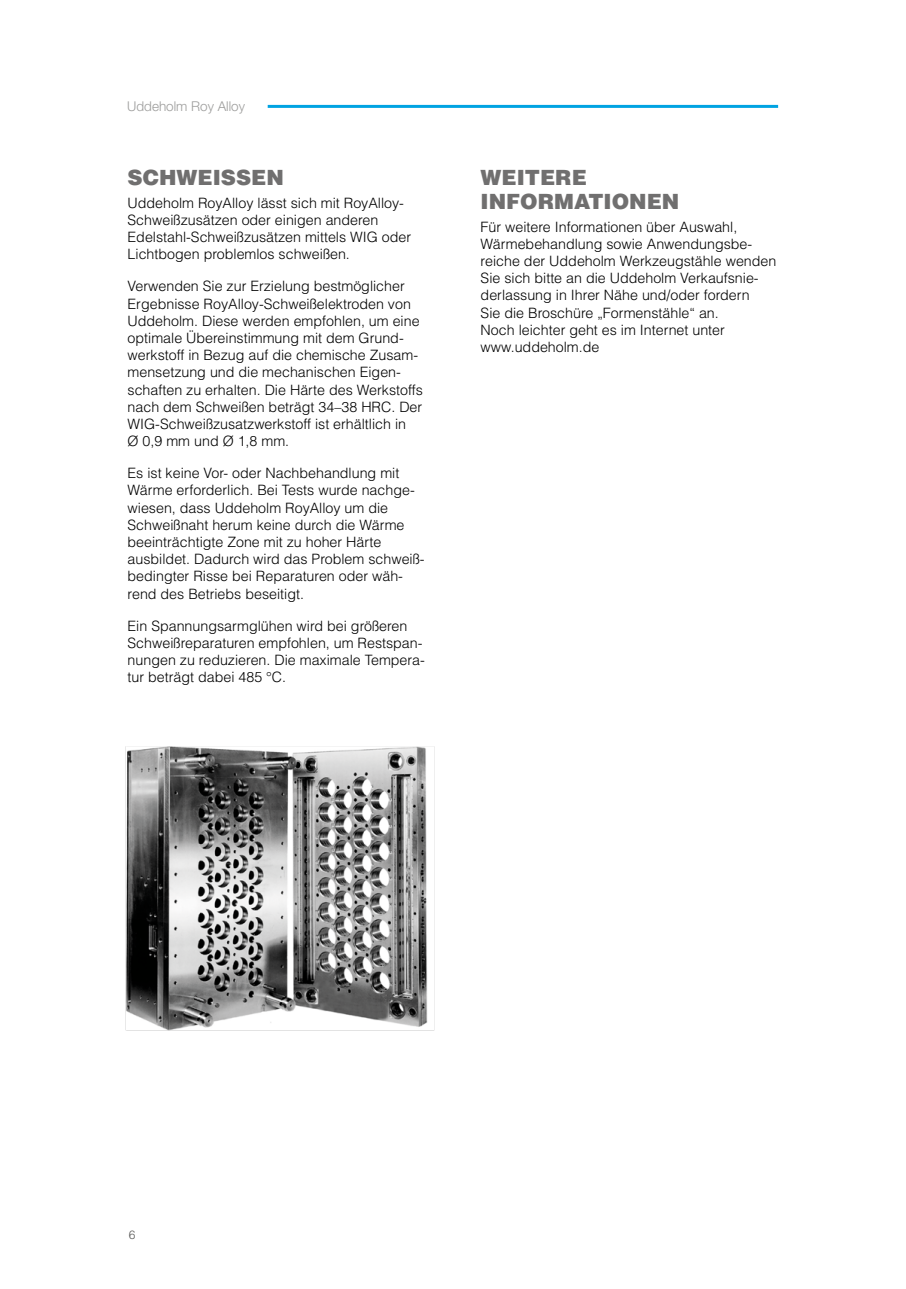
<style>
.page{position:relative;width:906px;height:1289px;background:#fff}
.page>*{position:absolute;margin:0;border:0;box-sizing:border-box;transform-origin:0 0}
.t1{font:900 21px/24px "Helvetica LT Std";color:#706f6f}
.t2{font:300 14.25px/17.1px "Helvetica LT Std";color:#000}
.t3{font:300 13.5px "Helvetica Neue LT Pro";color:#9d9d9c}
.t4{font:300 12px "Helvetica LT Std";color:#575756}
</style>
<div class="page">
<img style="left:125px;top:746px;width:310px;height:285px">
<hr style="left:268px;top:105px;width:510px;height:3px;background:#00a3e2">
<p class="t3" style="left:127px;top:97px;width:119px">Uddeholm Roy Alloy</p>
<h1 class="t1" style="left:128px;top:165px;width:158px">SCHWEISSEN</h1>
<p class="t2" style="left:128px;top:194px;width:285px">Uddeholm RoyAlloy lässt sich mit RoyAlloy-Schweißzusätzen oder einigen anderen Edelstahl-Schweißzusätzen mittels WIG oder Lichtbogen problemlos schweißen.</p>
<p class="t2" style="left:128px;top:278px;width:297px">Verwenden Sie zur Erzielung bestmöglicher Ergebnisse RoyAlloy-Schweißelektroden von Uddeholm. Diese werden empfohlen, um eine optimale Übereinstimmung mit dem Grund&shy;werkstoff in Bezug auf die chemische Zusam&shy;mensetzung und die mechanischen Eigen&shy;schaften zu erhalten. Die Härte des Werkstoffs nach dem Schweißen beträgt 34–38 HRC. Der WIG-Schweißzusatzwerkstoff ist erhältlich in<br>Ø 0,9 mm und Ø 1,8 mm.</p>
<p class="t2" style="left:128px;top:464px;width:298px">Es ist keine Vor- oder Nachbehandlung mit Wärme erforderlich. Bei Tests wurde nachge&shy;wiesen, dass Uddeholm RoyAlloy um die Schweißnaht herum keine durch die Wärme beeinträchtigte Zone mit zu hoher Härte ausbildet. Dadurch wird das Problem schweiß&shy;bedingter Risse bei Reparaturen oder wäh&shy;rend des Betriebs beseitigt.</p>
<p class="t2" style="left:128px;top:617px;width:299px">Ein Spannungsarmglühen wird bei größeren Schweißreparaturen empfohlen, um Restspan&shy;nungen zu reduzieren. Die maximale Tempera&shy;tur beträgt dabei 485 °C.</p>
<h1 class="t1" style="left:480px;top:165px;width:200px">WEITERE<br>INFORMATIONEN</h1>
<p class="t2" style="left:480px;top:218px;width:297px">Für weitere Informationen über Auswahl, Wärmebehandlung sowie Anwendungsbe&shy;reiche der Uddeholm Werkzeugstähle wenden Sie sich bitte an die Uddeholm Verkaufsnie&shy;derlassung in Ihrer Nähe und/oder fordern<br>Sie die Broschüre „Formenstähle“ an.<br>Noch leichter geht es im Internet unter www.uddeholm.de</p>
<p class="t4" style="left:129px;top:1227px;width:8px">6</p>
</div>
